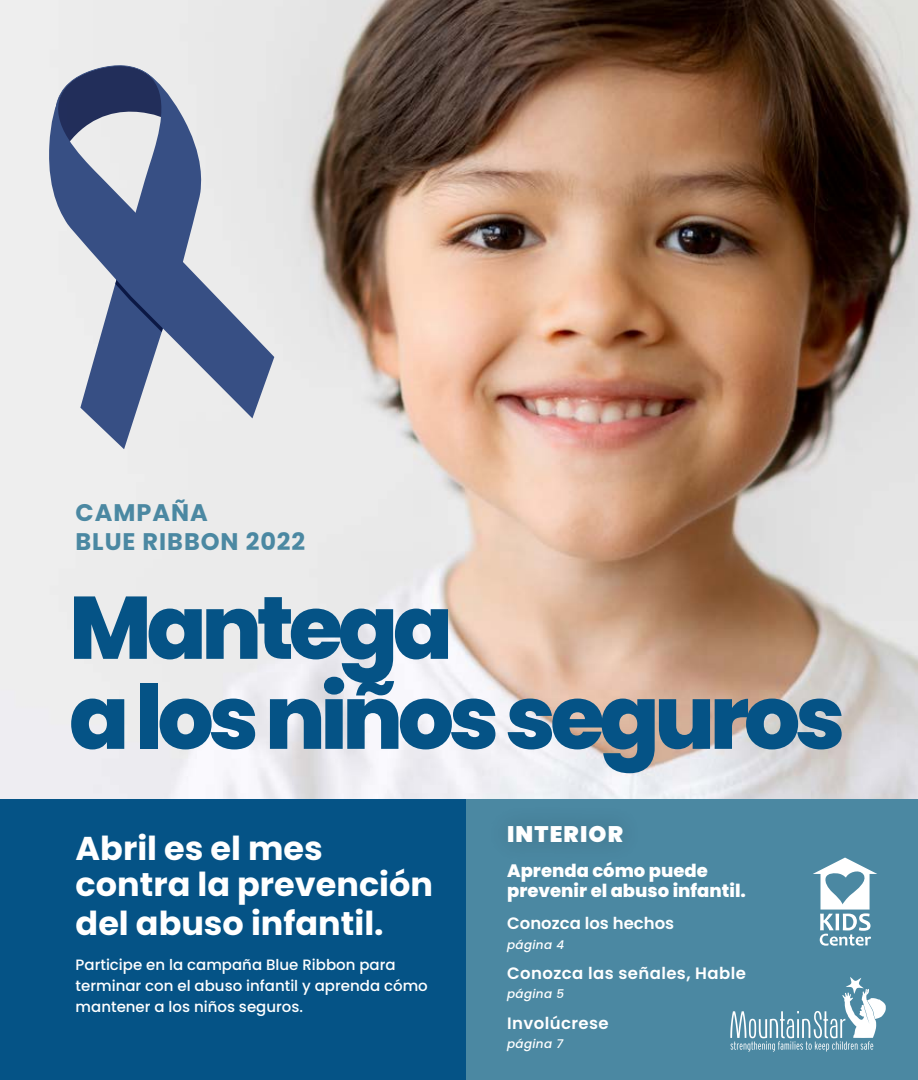
<style>
.page{position:relative;width:918px;height:1080px;background:#fff}
.page>*{position:absolute;margin:0;border:0;box-sizing:border-box;transform-origin:0 0}
.t1{font:800 88.5px/90px "Poppins";letter-spacing:-.06em;color:#055386}
.t2{font:700 33px/36px "Poppins";color:#fff}
.t3{font:700 24px/28.8px "Poppins";letter-spacing:.04em;color:#4b88a2}
.t4{font:900 22.5px "Poppins";letter-spacing:.05em;color:#fff}
.t5{font:800 18px/19.5px "Poppins";color:#fff}
.t6{font:600 16.5px "Poppins";letter-spacing:.025em;color:#fff}
.t7{font:600 16.5px "Poppins";color:#fff}
.t8{font:500 15px/21px "Poppins";color:#fff}
.t9{font:italic 500 12px "Poppins";letter-spacing:.025em;color:#fff}
</style>
<div class="page">
<img style="left:0;top:0;width:918px;height:799px">
<div style="left:0;top:799px;width:918px;height:281px;background:#055386"></div>
<div style="left:467px;top:799px;width:451px;height:281px;background:#4b88a2"></div>
<svg style="left:54px;top:65px;width:116px;height:20px"></svg>
<svg style="left:80px;top:68px;width:126px;height:381px;background:#b2b7c5"></svg>
<svg style="left:43px;top:85px;width:231px;height:333px;background:#98a2ba"></svg>
<svg style="left:813px;top:858px;width:64px;height:88px"></svg>
<svg style="left:730px;top:977px;width:156px;height:75px"></svg>
<h3 class="t3" style="left:76px;top:498px;width:231px">CAMPAÑA<br>BLUE RIBBON 2022</h3>
<h1 class="t1" style="left:69px;top:583px;width:778px">Mantega<br>a los niños seguros</h1>
<h2 class="t2" style="left:76px;top:831px;width:359px">Abril es el mes contra la prevención</h2>
<h2 class="t2" style="left:76px;top:906px;width:310px">del abuso infantil.</h2>
<p class="t8" style="left:76px;top:954px;width:354px">Participe en la campaña Blue Ribbon para terminar con el abuso infantil y aprenda cómo mantener a los niños seguros.</p>
<h3 class="t4" style="left:507px;top:822px;width:117px">INTERIOR</h3>
<p class="t5" style="left:507px;top:861px;width:240px">Aprenda cómo puede prevenir el abuso infantil.</p>
<p class="t7" style="left:507px;top:914px;width:169px">Conozca los hechos</p>
<p class="t9" style="left:507px;top:937px;width:58px">página 4</p>
<p class="t6" style="left:507px;top:964px;width:240px">Conozca las señales, Hable</p>
<p class="t9" style="left:507px;top:987px;width:58px">página 5</p>
<p class="t6" style="left:507px;top:1013px;width:103px">Involúcrese</p>
<p class="t9" style="left:507px;top:1037px;width:57px">página 7</p>
</div>
